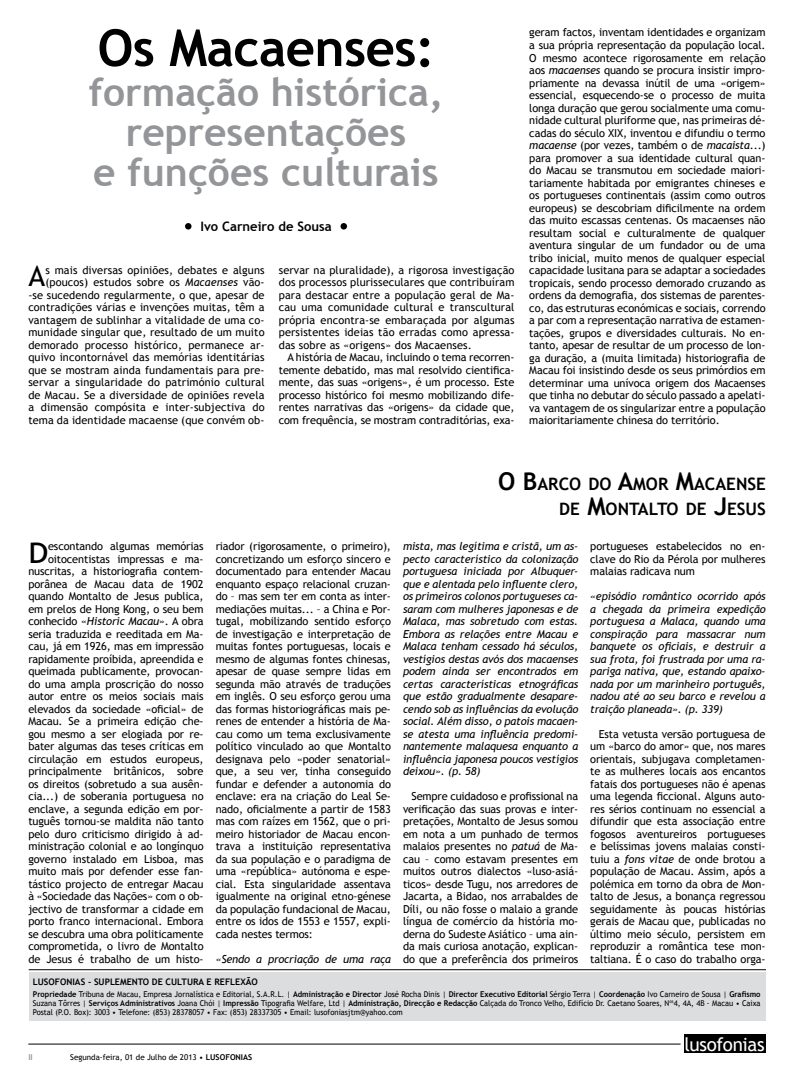
<style>
.page{position:relative;width:794px;height:1078px;background:#fff}
.page>*{position:absolute;margin:0;border:0;box-sizing:border-box;transform-origin:0 0}
.t1{font:700 51px "Trebuchet MS";letter-spacing:-.01em;color:#000}
.t2{font:700 39px/40px "Trebuchet MS";color:#939598;text-align:center}
.t3{font:28.5px "Trebuchet MS";color:#000}
.t4{font:28.5px "Trebuchet MS";color:#000;scale:1.15 1}
.t5{font:18.8px "Trebuchet MS";letter-spacing:-.02em;color:#fff}
.t6{font:700 17.1px/24.5px "Trebuchet MS";color:#000;text-align:right}
.t7{font:700 13px "Trebuchet MS";color:#000}
.t8{font:11px/12.5px "Trebuchet MS";letter-spacing:-.01em;color:#000;text-align:justify}
.t9{font:italic 11px/12.5px "Trebuchet MS";letter-spacing:-.01em;color:#000;text-align:justify}
.t10{font:11px/12.5px "Trebuchet MS";letter-spacing:.01em;color:#000;text-align:right}
.t11{font:700 9px "Trebuchet MS";color:#000}
.t12{font:8px/9px "Trebuchet MS";color:#000;text-align:justify;scale:.95 1}
.t13{font:8px "Trebuchet MS";color:#000}
.t14{font:700 8px "Trebuchet MS";color:#939598}
.s1{font-style:italic}
.s2{font-size:24.5px}
.s3{font-weight:700}
</style>
<div class="page">
<hr style="left:29px;top:969px;width:737px;height:1px;background:#000">
<div style="left:29px;top:972px;width:736px;height:48px;background:#dcddde"></div>
<svg style="left:185px;top:223px;width:6px;height:6px"></svg>
<svg style="left:340px;top:223px;width:7px;height:6px"></svg>
<hr style="left:28px;top:1043px;width:652px;height:1px;background:#000">
<div style="left:684px;top:1034px;width:82px;height:18px;background:#000"></div>
<p class="t1" style="left:97px;top:16px;width:338px">Os Macaenses:</p>
<p class="t2" style="left:89px;top:72px;width:356px">formação histórica, representações</p>
<p class="t2" style="left:93px;top:152px;width:347px">e funções culturais</p>
<p class="t7" style="left:200px;top:218px;width:133px">Ivo Carneiro de Sousa</p>
<p class="t3" style="left:28px;top:259px;width:18px">A</p>
<p class="t10" style="left:28px;top:263px;width:238px">s mais diversas opiniões, debates e alguns (poucos) estudos sobre os <span class="s1">Macaenses</span> vão--se sucedendo regularmente, o que, apesar de contradições várias e invenções muitas, têm a vantagem de sublinhar a vitalidade de uma co&shy;munidade singular que, resultado de um muito demorado processo histórico, permanece ar&shy;quivo incontornável das memórias identitárias que se mostram ainda fundamentais para pre&shy;servar a singularidade do património cultural de Macau. Se a diversidade de opiniões revela a dimensão compósita e inter-subjectiva do tema da identidade macaense (que convém ob-</p>
<p class="t8" style="left:279px;top:263px;width:237px">servar na pluralidade), a rigorosa investigação dos processos plurisseculares que contribuíram para destacar entre a população geral de Ma&shy;cau uma comunidade cultural e transcultural própria encontra-se embaraçada por algumas persistentes ideias tão erradas como apressa&shy;das sobre as «origens» dos Macaenses.</p>
<p class="t8" style="left:279px;top:351px;width:237px;text-indent:9px">A história de Macau, incluindo o tema recorren&shy;temente debatido, mas mal resolvido cientifica&shy;mente, das suas «origens», é um processo. Este processo histórico foi mesmo mobilizando dife&shy;rentes narrativas das «origens» da cidade que, com frequência, se mostram contraditórias, exa-</p>
<p class="t8" style="left:529px;top:26px;width:238px">geram factos, inventam identidades e organizam a sua própria representação da população local.<br>O mesmo acontece rigorosamente em relação aos <span class="s1">macaenses</span> quando se procura insistir impro&shy;priamente na devassa inútil de uma «origem» essencial, esquecendo-se o processo de muita longa duração que gerou socialmente uma comu&shy;nidade cultural pluriforme que, nas primeiras dé&shy;cadas do século XIX, inventou e difundiu o termo <span class="s1">macaense</span> (por vezes, também o de <span class="s1">macaista</span>...) para promover a sua identidade cultural quan&shy;do Macau se transmutou em sociedade maiori&shy;tariamente habitada por emigrantes chineses e os portugueses continentais (assim como outros europeus) se descobriam dificilmente na ordem das muito escassas centenas. Os macaenses não resultam social e culturalmente de qualquer aventura singular de um fundador ou de uma tribo inicial, muito menos de qualquer especial capacidade lusitana para se adaptar a sociedades tropicais, sendo processo demorado cruzando as ordens da demografia, dos sistemas de parentes&shy;co, das estruturas económicas e sociais, correndo a par com a representação narrativa de estamen&shy;tações, grupos e diversidades culturais. No en&shy;tanto, apesar de resultar de um processo de lon&shy;ga duração, a (muita limitada) historiografia de Macau foi insistindo desde os seus primórdios em determinar uma unívoca origem dos Macaenses que tinha no debutar do século passado a apelati&shy;va vantagem de os singularizar entre a população maioritariamente chinesa do território.</p>
<p class="t8" style="left:28px;top:540px;width:177px;text-align:right">escontando algumas memórias oitocentistas impressas e ma&shy;nuscritas, a historiografia contem&shy;porânea de Macau data de 1902 quando Montalto de Jesus publica, em prelos de Hong Kong, o seu bem conhecido «<span class="s1">Historic Macau</span>». A obra seria traduzida e reeditada em Ma&shy;cau, já em 1926, mas em impressão rapidamente proíbida, apreendida e queimada publicamente, provocan&shy;do uma ampla proscrição do nosso autor entre os meios sociais mais elevados da sociedade «oficial» de Macau. Se a primeira edição che&shy;gou mesmo a ser elogiada por re&shy;bater algumas das teses críticas em circulação em estudos europeus, principalmente britânicos, sobre os direitos (sobretudo a sua ausên&shy;cia...) de soberania portuguesa no enclave, a segunda edição em por&shy;tuguês tornou-se maldita não tanto pelo duro criticismo dirigido à ad&shy;ministração colonial e ao longínquo governo instalado em Lisboa, mas muito mais por defender esse fan&shy;tástico projecto de entregar Macau à «Sociedade das Nações» com o ob&shy;jectivo de transformar a cidade em porto franco internacional. Embora se descubra uma obra politicamente comprometida, o livro de Montalto de Jesus é trabalho de um histo-</p>
<p class="t8" style="left:216px;top:540px;width:177px">riador (rigorosamente, o primeiro), concretizando um esforço sincero e documentado para entender Macau enquanto espaço relacional cruzan&shy;do – mas sem ter em conta as inter&shy;mediações muitas... – a China e Por&shy;tugal, mobilizando sentido esforço de investigação e interpretação de muitas fontes portuguesas, locais e mesmo de algumas fontes chinesas, apesar de quase sempre lidas em segunda mão através de traduções em inglês. O seu esforço gerou uma das formas historiográficas mais pe&shy;renes de entender a história de Ma&shy;cau como um tema exclusivamente político vinculado ao que Montalto designava pelo «poder senatorial» que, a seu ver, tinha conseguido fundar e defender a autonomia do enclave: era na criação do Leal Se&shy;nado, oficialmente a partir de 1583 mas com raízes em 1562, que o pri&shy;meiro historiador de Macau encon&shy;trava a instituição representativa da sua população e o paradigma de uma «república» autónoma e espe&shy;cial. Esta singularidade assentava igualmente na original etno-génese da população fundacional de Macau, entre os idos de 1553 e 1557, expli&shy;cada nestes termos:</p>
<p class="t4" style="left:28px;top:535px;width:19px">D</p>
<p class="t9" style="left:216px;top:952px;width:177px">«Sendo a procriação de uma raça</p>
<p class="t11" style="left:33px;top:976px;width:226px">LUSOFONIAS - SUPLEMENTO DE CULTURA E REFLEXÃO</p>
<p class="t6" style="left:498px;top:471px;width:269px"><span class="s2">O B</span>ARCO DO <span class="s2">A</span>MOR <span class="s2">M</span>ACAENSE<br>DE <span class="s2">M</span>ONTALTO DE <span class="s2">J</span>ESUS</p>
<p class="t9" style="left:403px;top:540px;width:177px">mista, mas legítima e cristã, um as&shy;pecto característico da colonização portuguesa iniciada por Albuquer&shy;que e alentada pelo influente clero, os primeiros colonos portugueses ca&shy;saram com mulheres japonesas e de Malaca, mas sobretudo com estas.<br>Embora as relações entre Macau e Malaca tenham cessado há séculos, vestígios destas avós dos macaenses podem ainda ser encontrados em certas características etnográficas que estão gradualmente desapare&shy;cendo sob as influências da evolução social. Além disso, o patois macaen&shy;se atesta uma influência predomi&shy;nantemente malaquesa enquanto a influência japonesa poucos vestígios deixou». (p. 58)</p>
<p class="t8" style="left:403px;top:790px;width:177px;text-indent:9px">Sempre cuidadoso e profissional na verificação das suas provas e inter&shy;pretações, Montalto de Jesus somou em nota a um punhado de termos malaios presentes no <span class="s1">patuá</span> de Ma&shy;cau – como estavam presentes em muitos outros dialectos «luso-asiá&shy;ticos» desde Tugu, nos arredores de Jacarta, a Bidao, nos arrabaldes de Díli, ou não fosse o malaio a grande língua de comércio da história mo&shy;derna do Sudeste Asiático – uma ain&shy;da mais curiosa anotação, explican&shy;do que a preferência dos primeiros</p>
<p class="t8" style="left:590px;top:540px;width:177px">portugueses estabelecidos no en&shy;clave do Rio da Pérola por mulheres malaias radicava num</p>
<p class="t9" style="left:590px;top:590px;width:177px">«episódio romântico ocorrido após a chegada da primeira expedição portuguesa a Malaca, quando uma conspiração para massacrar num banquete os oficiais, e destruir a sua frota, foi frustrada por uma ra&shy;pariga nativa, que, estando apaixo&shy;nada por um marinheiro português, nadou até ao seu barco e revelou a traição planeada». (p. 339)</p>
<p class="t8" style="left:590px;top:727px;width:177px;text-indent:9px">Esta vetusta versão portuguesa de um «barco do amor» que, nos mares orientais, subjugava completamen&shy;te as mulheres locais aos encantos fatais dos portugueses não é apenas uma legenda ficcional. Alguns auto&shy;res sérios continuam no essencial a difundir que esta associação entre fogosos aventureiros portugueses e belíssimas jovens malaias consti&shy;tuiu a <span class="s1">fons vitae</span> de onde brotou a população de Macau. Assim, após a polémica em torno da obra de Mon&shy;talto de Jesus, a bonança regressou seguidamente às poucas histórias gerais de Macau que, publicadas no último meio século, persistem em reproduzir a romântica tese mon&shy;taltiana. É o caso do trabalho orga-</p>
<p class="t12" style="left:33px;top:989px;width:767px"><span class="s3">Propriedade</span> Tribuna de Macau, Empresa Jornalística e Editorial, S.A.R.L. | <span class="s3">Administração e Director</span> José Rocha Dinis | <span class="s3">Director Executivo Editorial</span> Sérgio Terra | <span class="s3">Coordenação</span> Ivo Carneiro de Sousa | <span class="s3">Grafismo </span>Suzana Tôrres | <span class="s3">Serviços Administrativos</span> Joana Chói | <span class="s3">Impressão</span> Tipografia Welfare, Ltd | <span class="s3">Administração, Direcção e Redacção</span> Calçada do Tronco Velho, Edifício Dr. Caetano Soares, N<sup>os</sup>4, 4A, 4B - Macau • Caixa Postal (P.O. Box): 3003 • Telefone: (853) 28378057 • Fax: (853) 28337305 • Email: lusofoniasjtm@yahoo.com</p>
<p class="t14" style="left:28px;top:1051px;width:6px">II</p>
<p class="t13" style="left:70px;top:1051px;width:184px">Segunda-feira, 01 de Julho de 2013 • <span class="s3">LUSOFONIAS</span></p>
<p class="t5" style="left:684px;top:1032px;width:82px">lusofonias</p>
</div>
